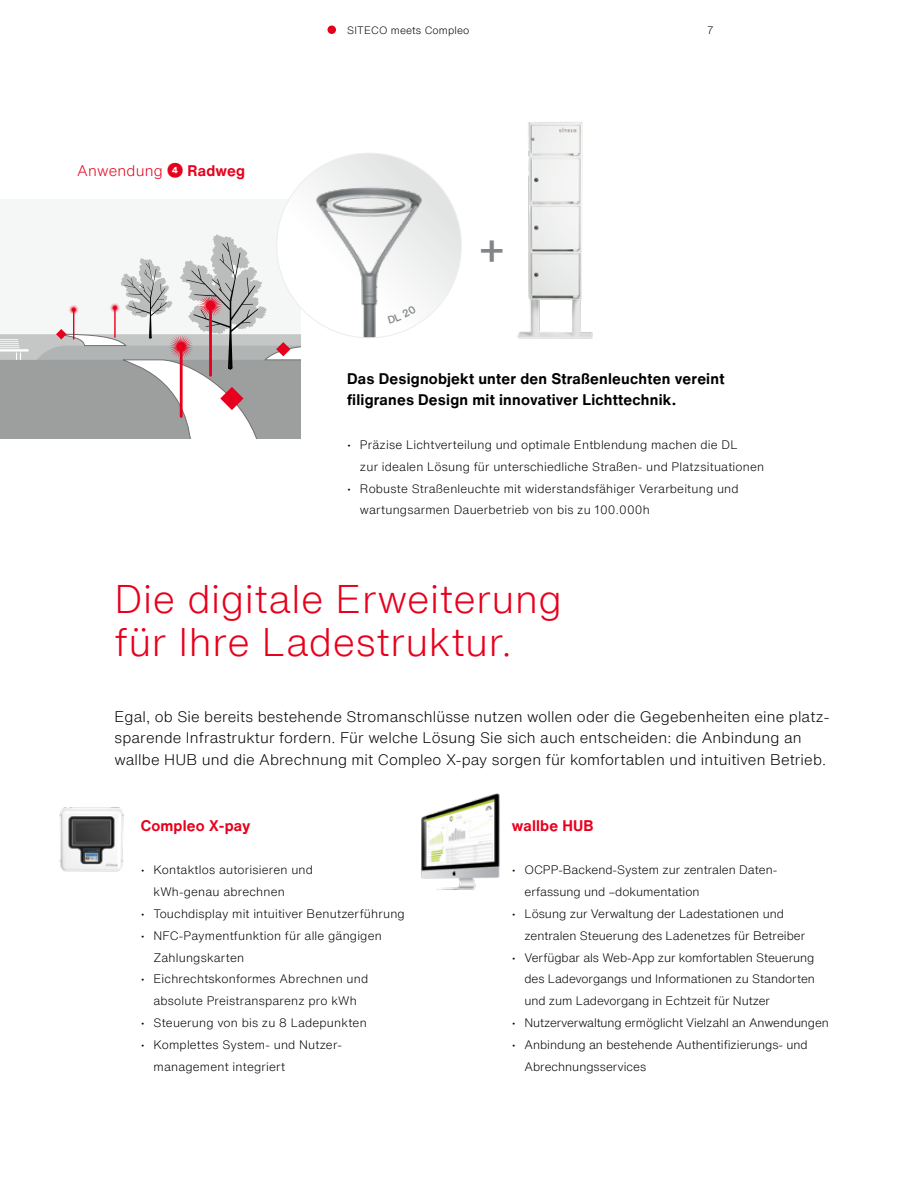
<style>
.page{position:relative;width:918px;height:1188px;background:#fff}
.page>*{position:absolute;margin:0;border:0;box-sizing:border-box;transform-origin:0 0}
.t1{font:300 39px/43.7px "Helvetica Now Text";letter-spacing:.015em;color:#e7001d}
.t2{font:500 39px "Helvetica Now Text";color:#828688}
.t3{font:300 15px/21.8px "Helvetica Now Text";letter-spacing:.01em;color:#000}
.t4{font:700 15px/21.8px "Helvetica Now Text";letter-spacing:.015em;color:#000}
.t5{font:700 15px "Helvetica Now Text";letter-spacing:.015em;color:#e7001d}
.t6{font:300 15px "Helvetica Now Text";letter-spacing:.015em;color:#e7001d}
.t7{font:300 12px/21.8px "Helvetica Now Text";letter-spacing:.015em;color:#000}
.t8{font:300 12px "Helvetica Now Text";letter-spacing:-.01em;color:#000}
.t9{font:300 10.5px "Helvetica Now Text";letter-spacing:.015em;color:#000}
.s1{font-weight:700}
</style>
<div class="page">
<div style="left:0;top:199px;width:301px;height:188px;background:#f5f6f6"></div>
<svg style="left:0;top:234px;width:301px;height:204px"></svg>
<div style="left:277px;top:153px;width:184px;height:185px;background:#e7e8e8;border-radius:92px"></div>
<img style="left:277px;top:175px;width:183px;height:163px">
<img style="left:59px;top:807px;width:65px;height:65px">
<img style="left:517px;top:122px;width:76px;height:217px">
<img style="left:421px;top:793px;width:79px;height:97px">
<div style="left:328px;top:26px;width:8px;height:8px;background:#e7001d;border-radius:50%"></div>
<svg style="left:388px;top:305px;width:28px;height:19px"></svg>
<p class="t6" style="left:77px;top:160px;width:169px">Anwendung <span class="s1">❹ Radweg</span></p>
<p class="t9" style="left:347px;top:22px;width:124px">SITECO meets Compleo</p>
<p class="t9" style="left:707px;top:23px;width:8px">7</p>
<h1 class="t2" style="left:479px;top:220px;width:27px">+</h1>
<p class="t4" style="left:347px;top:367px;width:379px">Das Designobjekt unter den Straßenleuchten vereint filigranes -Design mit innovativer Lichttechnik.</p>
<p class="t7" style="left:360px;top:433px;width:406px;text-indent:-13px">• Präzise Lichtverteilung und optimale Entblendung machen die DL<br>zur idealen Lösung für unterschiedliche Straßen- und Platzsituationen</p>
<p class="t7" style="left:360px;top:477px;width:380px;text-indent:-13px">• Robuste Straßenleuchte mit widerstandsfähiger Verarbeitung und wartungsarmen Dauerbetrieb von bis zu 100.000h</p>
<h1 class="t1" style="left:115px;top:576px;width:449px">Die digitale Erweiterung für Ihre Ladestruktur.</h1>
<p class="t3" style="left:115px;top:705px;width:715px">Egal, ob Sie bereits bestehende Stromanschlüsse nutzen wollen oder die Gegebenheiten eine platz&shy;sparende Infrastruktur fordern. Für welche Lösung Sie sich auch entscheiden: die Anbindung an wallbe HUB und die Abrechnung mit Compleo X-pay sorgen für komfortablen und intuitiven Betrieb.</p>
<p class="t5" style="left:141px;top:814px;width:111px">Compleo X-pay</p>
<p class="t7" style="left:153px;top:859px;width:161px;text-indent:-13px">• Kontaktlos autorisieren und kWh-genau abrechnen</p>
<p class="t7" style="left:141px;top:902px;width:266px">• Touchdisplay mit intuitiver Benutzerführung</p>
<p class="t7" style="left:153px;top:924px;width:230px;text-indent:-13px">• NFC-Paymentfunktion für alle gängigen<br>Zahlungskarten</p>
<p class="t7" style="left:141px;top:968px;width:229px;text-align:center">• Eichrechtskonformes Abrechnen und absolute Preistransparenz pro kWh</p>
<p class="t7" style="left:141px;top:1011px;width:227px">• Steuerung von bis zu 8 Ladepunkten</p>
<p class="t7" style="left:153px;top:1033px;width:190px;text-indent:-13px">• Komplettes System- und Nutzer&shy;management integriert</p>
<p class="t5" style="left:512px;top:814px;width:84px">wallbe HUB</p>
<p class="t7" style="left:524px;top:859px;width:254px;text-indent:-13px">• OCPP-Backend-System zur zentralen Daten&shy;erfassung und –dokumentation</p>
<p class="t7" style="left:524px;top:902px;width:282px;text-indent:-13px">• Lösung zur Verwaltung der Ladestationen und zentralen Steuerung des Ladenetzes für Betreiber</p>
<p class="t7" style="left:524px;top:946px;width:292px;text-align:justify;text-indent:-13px">• Verfügbar als Web-App zur komfortablen Steuerung des Ladevorgangs und Informationen zu Standorten und zum Ladevorgang in Echtzeit für Nutzer</p>
<p class="t8" style="left:512px;top:1014px;width:319px">• Nutzerverwaltung ermöglicht Vielzahl an Anwendungen</p>
<p class="t7" style="left:524px;top:1033px;width:285px;text-indent:-13px">• Anbindung an bestehende Authentifizierungs- und<br>Abrechnungsservices</p>
</div>
